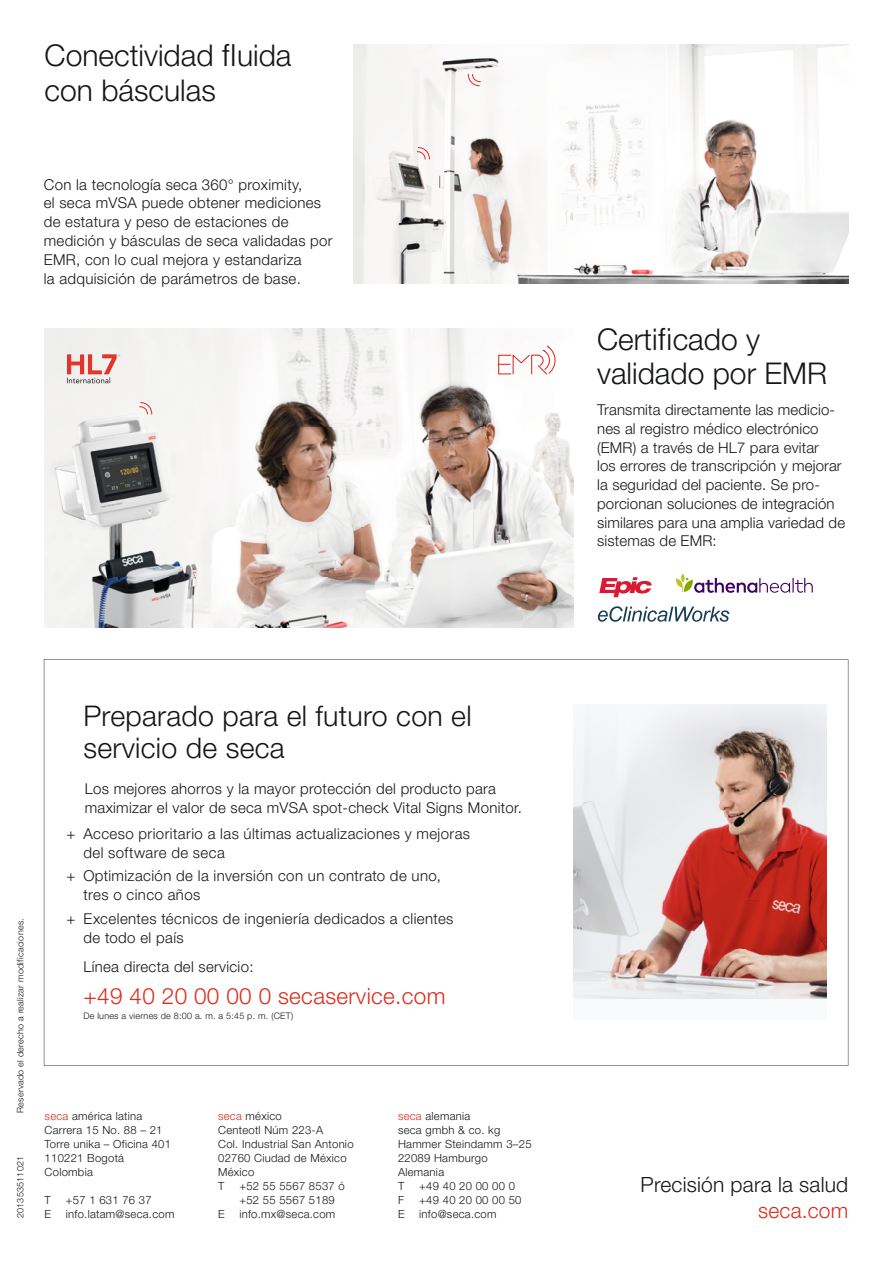
<style>
.page{position:relative;width:893px;height:1263px;background:#fff}
.page>*{position:absolute;margin:0;border:0;box-sizing:border-box;transform-origin:0 0}
.t1{font:300 30px/34.5px "secaglobal";color:#151616}
.t2{font:300 28.5px/32.8px "secaglobal";letter-spacing:.01em;color:#151616}
.t3{font:300 22.5px "secaglobal";letter-spacing:.015em;color:#dd2b1c}
.t4{font:300 21px "secaglobal";letter-spacing:.01em;color:#151616}
.t5{font:300 21px "secaglobal";letter-spacing:.01em;color:#dd2b1c}
.t6{font:300 15px/18.8px "secaglobal";letter-spacing:.02em;color:#151616}
.t7{font:300 11.25px/14.1px "secaglobal";letter-spacing:.025em;color:#151616}
.t8{font:300 9px "secaglobal";letter-spacing:.025em;color:#151616}
.s1{color:#dd2b1c}
</style>
<div class="page">
<svg style="left:44px;top:659px;width:804px;height:407px"></svg>
<img style="left:354px;top:45px;width:494px;height:238px">
<svg style="left:417px;top:147px;width:13px;height:13px"></svg>
<svg style="left:468px;top:74px;width:13px;height:12px"></svg>
<img style="left:45px;top:328px;width:528px;height:299px">
<svg style="left:139px;top:402px;width:13px;height:13px"></svg>
<svg style="left:498px;top:345px;width:58px;height:30px"></svg>
<svg style="left:67px;top:354px;width:53px;height:29px"></svg>
<svg style="left:676px;top:573px;width:137px;height:20px"></svg>
<svg style="left:599px;top:577px;width:53px;height:20px"></svg>
<svg style="left:598px;top:606px;width:131px;height:16px"></svg>
<div style="left:573px;top:705px;width:253px;height:314px;background:#f8f9fa"></div>
<img style="left:573px;top:707px;width:253px;height:291px">
<h1 class="t1" style="left:45px;top:38px;width:248px">Conectividad fluida con básculas</h1>
<p class="t6" style="left:44px;top:175px;width:290px">Con la tecnología seca 360° proximity,<br>el seca mVSA puede obtener mediciones de estatura y peso de estaciones de medición y básculas de seca validadas por EMR, con lo cual mejora y estandariza<br>la adquisición de parámetros de base.</p>
<p class="t8" style="left:15px;top:1113px;width:196px;rotate:-90deg">Reservado el derecho a realizar modificaciones.</p>
<p class="t8" style="left:15px;top:1218px;width:64px;rotate:-90deg">201353511021</p>
<h2 class="t2" style="left:83px;top:699px;width:390px">Preparado para el futuro con el servicio de seca</h2>
<p class="t6" style="left:85px;top:779px;width:439px">Los mejores ahorros y la mayor protección del producto para maximizar el valor de seca mVSA spot-check Vital Signs Monitor.</p>
<p class="t6" style="left:83px;top:824px;width:388px;text-indent:-17px">+ Acceso prioritario a las últimas actualizaciones y mejoras del software de seca</p>
<p class="t6" style="left:83px;top:867px;width:359px;text-indent:-17px">+ Optimización de la inversión con un contrato de uno, tres o cinco años</p>
<p class="t6" style="left:83px;top:909px;width:372px;text-indent:-17px">+ Excelentes técnicos de ingeniería dedicados a clientes de todo el país</p>
<p class="t6" style="left:83px;top:958px;width:172px">Línea directa del servicio:</p>
<h3 class="t3" style="left:83px;top:983px;width:364px">+49 40 20 00 00 0 secaservice.com</h3>
<p class="t8" style="left:83px;top:1011px;width:211px">De lunes a viernes de 8:00 a. m. a 5:45 p. m. (CET)</p>
<p class="t7" style="left:45px;top:1109px;width:128px"><span class="s1">seca</span> américa latina<br>Carrera 15 No. 88 – 21<br>Torre unika – Oficina 401<br>110221 Bogotá<br>Colombia</p>
<p class="t7" style="left:45px;top:1193px;width:8px">T</p>
<p class="t7" style="left:66px;top:1193px;width:87px">+57 1 631 76 37</p>
<p class="t7" style="left:45px;top:1207px;width:8px">E</p>
<p class="t7" style="left:66px;top:1207px;width:110px">info.latam@seca.com</p>
<p class="t7" style="left:218px;top:1109px;width:137px"><span class="s1">seca</span> méxico<br>Centeotl Núm 223-A<br>Col. Industrial San Antonio<br>02760 Ciudad de México<br>México<br>T</p>
<p class="t7" style="left:239px;top:1179px;width:107px">+52 55 5567 8537 ó +52 55 5567 5189</p>
<p class="t7" style="left:218px;top:1207px;width:8px">E</p>
<p class="t7" style="left:239px;top:1207px;width:97px">info.mx@seca.com</p>
<p class="t7" style="left:398px;top:1109px;width:135px"><span class="s1">seca</span> alemania<br>seca gmbh &amp; co. kg<br>Hammer Steindamm 3–25<br>22089 Hamburgo<br>Alemania<br>T</p>
<p class="t7" style="left:419px;top:1179px;width:97px">+49 40 20 00 00 0</p>
<p class="t7" style="left:398px;top:1193px;width:8px">F</p>
<p class="t7" style="left:419px;top:1193px;width:104px">+49 40 20 00 00 50</p>
<p class="t7" style="left:398px;top:1207px;width:8px">E</p>
<p class="t7" style="left:419px;top:1207px;width:79px">info@seca.com</p>
<h1 class="t1" style="left:597px;top:322px;width:232px">Certificado y validado por EMR</h1>
<p class="t6" style="left:597px;top:401px;width:249px">Transmita directamente las medicio&shy;nes al registro médico electrónico (EMR) a través de HL7 para evitar<br>los errores de transcripción y mejorar la seguridad del paciente. Se pro&shy;porcionan soluciones de integración similares para una amplia variedad de sistemas de EMR:</p>
<h3 class="t4" style="left:641px;top:1172px;width:209px">Precisión para la salud</h3>
<h3 class="t5" style="left:758px;top:1198px;width:92px">seca.com</h3>
</div>
